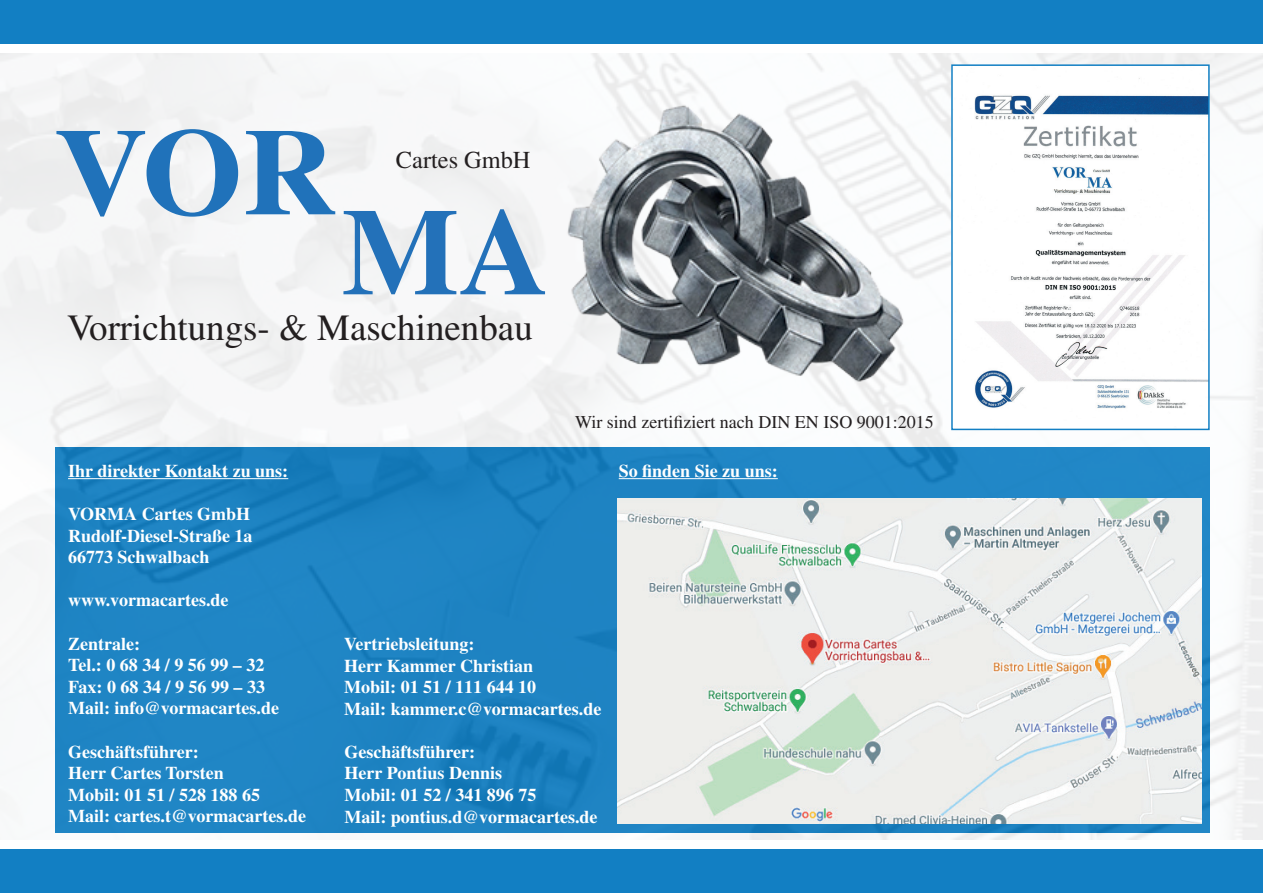
<style>
.page{position:relative;width:1263px;height:893px;background:#fff}
.page>*{position:absolute;margin:0;border:0;box-sizing:border-box;transform-origin:0 0}
.t1{font:700 123.3px "Times";color:#2072ba;scale:1.05 1}
.t2{font:700 123.3px "Times";color:#2371b9}
.t3{font:37.05px "Times";color:#231f20}
.t4{font:24.3px "Times";color:#231f20}
.t5{font:700 18px/21.6px "Times";color:#fff}
.t6{font:18px "Times";color:#231f20}
</style>
<div class="page">
<div style="left:0;top:0;width:1263px;height:44px;background:#127fc3"></div>
<div style="left:0;top:849px;width:1263px;height:44px;background:#127fc3"></div>
<img style="left:0;top:54px;width:1263px;height:786px">
<img style="left:558px;top:97px;width:353px;height:291px">
<img style="left:618px;top:499px;width:583px;height:324px">
<hr style="left:68px;top:478px;width:220px;height:1px;background:#fff">
<hr style="left:619px;top:478px;width:159px;height:1px;background:#fff">
<img style="left:954px;top:67px;width:253px;height:360px">
<div style="left:951px;top:64px;width:259px;height:366px;border:2px solid #127fc3"></div>
<h1 class="t1" style="left:54px;top:99px;width:270px">VOR</h1>
<h3 class="t4" style="left:396px;top:146px;width:136px">Cartes GmbH</h3>
<h1 class="t2" style="left:342px;top:179px;width:209px">MA</h1>
<h2 class="t3" style="left:67px;top:307px;width:467px">Vorrichtungs- &amp; Maschinenbau</h2>
<p class="t6" style="left:575px;top:411px;width:360px">Wir sind zertifiziert nach DIN EN ISO 9001:2015</p>
<p class="t5" style="left:68px;top:460px;width:222px">Ihr direkter Kontakt zu uns:</p>
<p class="t5" style="left:68px;top:503px;width:186px">VORMA Cartes GmbH<br>Rudolf-Diesel-Straße 1a<br>66773 Schwalbach</p>
<p class="t5" style="left:68px;top:589px;width:162px">www.vormacartes.de</p>
<p class="t5" style="left:68px;top:632px;width:213px">Zentrale:<br>Tel.: 0 68 34 / 9 56 99 – 32<br>Fax: 0 68 34 / 9 56 99 – 33<br>Mail: info@vormacartes.de</p>
<p class="t5" style="left:68px;top:740px;width:239px">Geschäftsführer:<br>Herr Cartes Torsten<br>Mobil: 01 51 / 528 188 65<br>Mail: cartes.t@vormacartes.de</p>
<p class="t5" style="left:344px;top:741px;width:255px">Geschäftsführer:<br>Herr Pontius Dennis<br>Mobil: 01 52 / 341 896 75<br>Mail: pontius.d@vormacartes.de</p>
<p class="t5" style="left:344px;top:633px;width:259px">Vertriebsleitung:<br>Herr Kammer Christian<br>Mobil: 01 51 / 111 644 10<br>Mail: kammer.c@vormacartes.de</p>
<p class="t5" style="left:619px;top:460px;width:161px">So finden Sie zu uns:</p>
</div>
